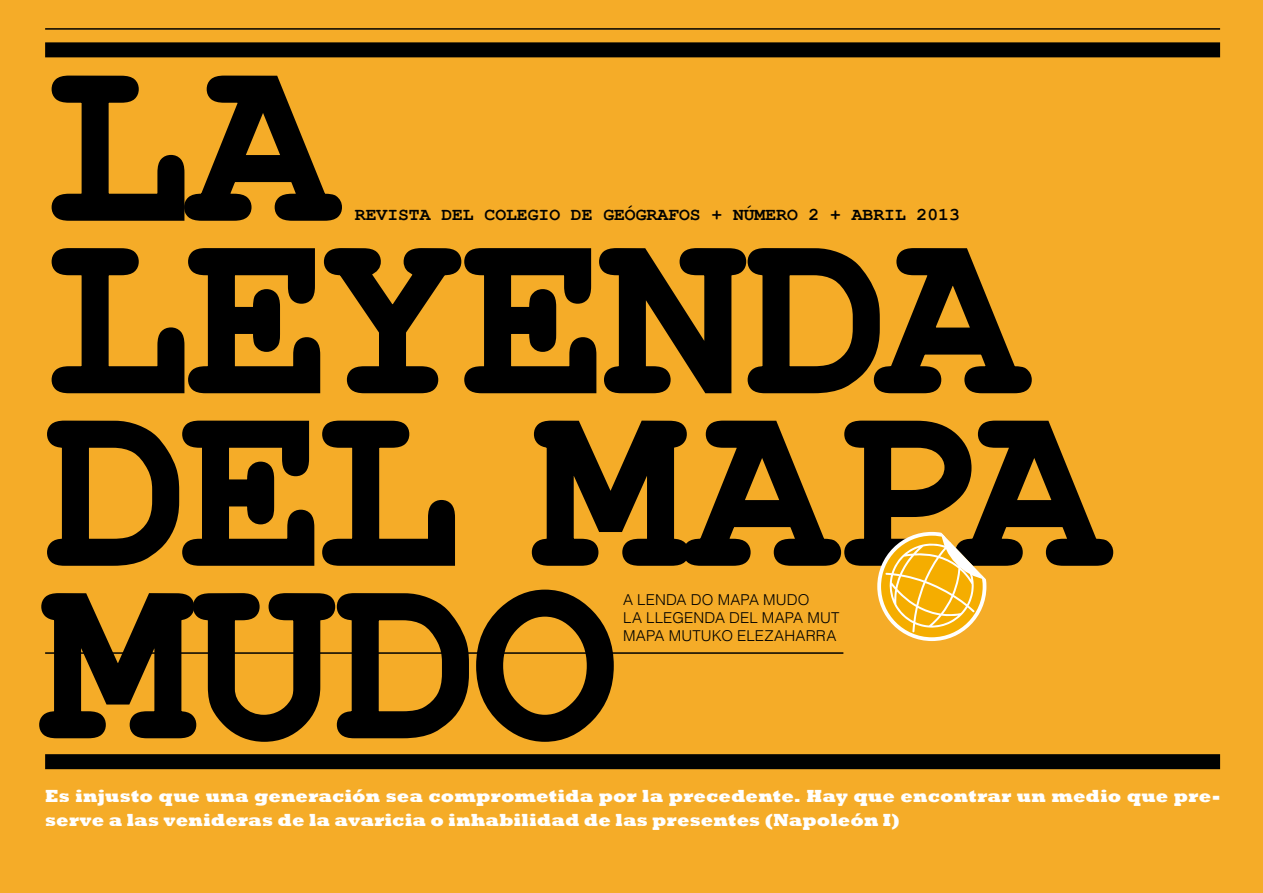
<style>
.page{position:relative;width:1263px;height:893px;background:#f5ac28}
.page>*{position:absolute;margin:0;border:0;box-sizing:border-box;transform-origin:0 0}
.t1{font:700 240px/172.5px "Courier New";letter-spacing:-.015em;color:#000}
.t2{font:800 18px/24px "Rockwell";letter-spacing:.01em;color:#fff}
.t3{font:700 18px "Courier New";color:#000101}
.t4{font:300 15px/18px "Helvetica";letter-spacing:.015em;color:#000101}
</style>
<div class="page">
<svg style="left:51px;top:75px;width:291px;height:146px"></svg>
<svg style="left:51px;top:248px;width:981px;height:146px"></svg>
<hr style="left:45px;top:28px;width:1175px;height:2px;background:#000101">
<div style="left:45px;top:754px;width:1175px;height:15px;background:#000101"></div>
<div style="left:45px;top:42px;width:1175px;height:15px;background:#000101"></div>
<svg style="left:39px;top:420px;width:1075px;height:322px"></svg>
<h1 class="t1" style="left:45px;top:50px;width:1062px">LA<br>LEYENDA<br>DEL MAPA<br>MUDO</h1>
<p class="t3" style="left:355px;top:204px;width:606px">REVISTA DEL COLEGIO DE GEÓGRAFOS + NÚMERO 2 + ABRIL 2013</p>
<p class="t4" style="left:623px;top:590px;width:218px">A LENDA DO MAPA MUDO<br>LA LLEGENDA DEL MAPA MUT<br>MAPA MUTUKO ELEZAHARRA</p>
<p class="t2" style="left:45px;top:784px;width:1176px">Es injusto que una generación sea comprometida por la precedente. Hay que encontrar un medio que pre&shy;serve a las venideras de la avaricia o inhabilidad de las presentes (Napoleón I)</p>
</div>
